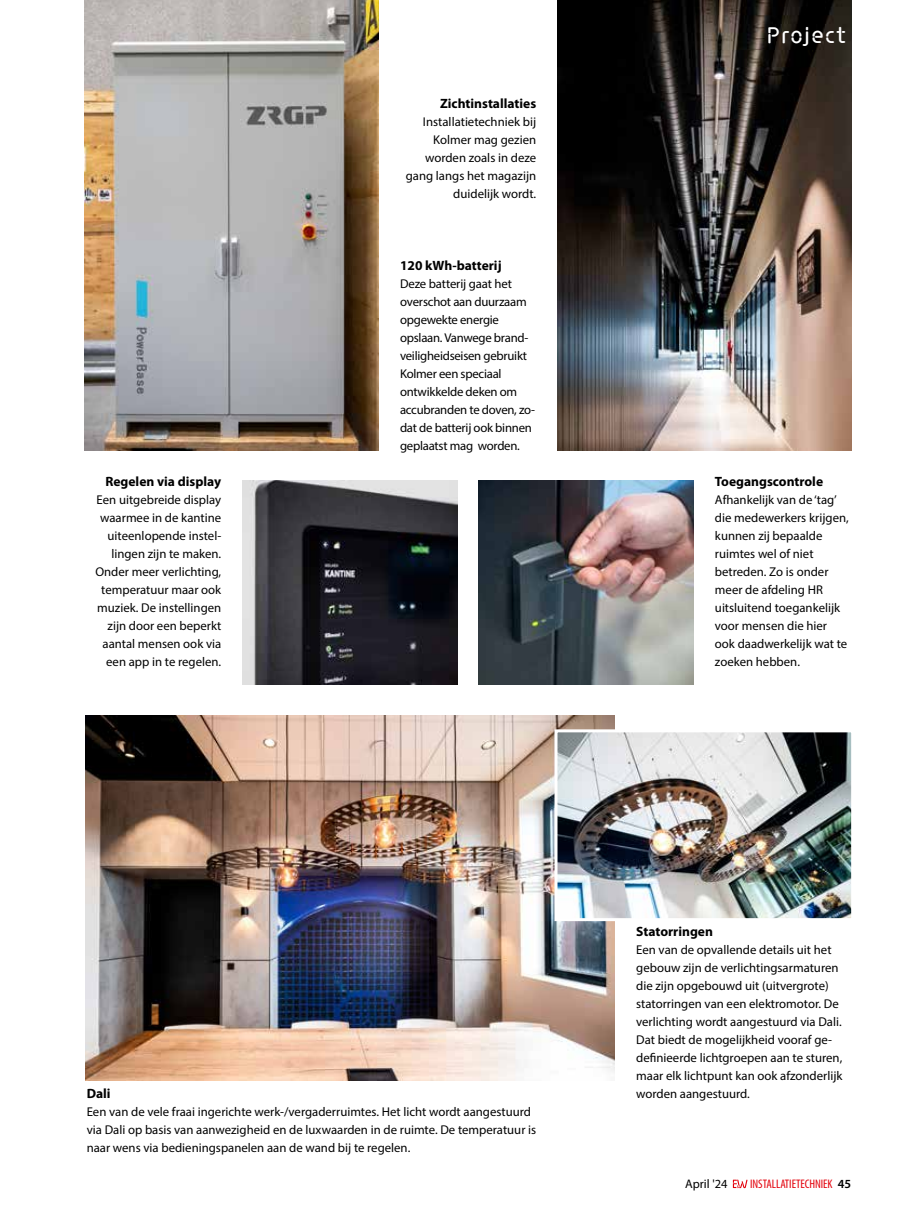
<style>
.page{position:relative;width:915px;height:1212px;background:#fff}
.page>*{position:absolute;margin:0;border:0;box-sizing:border-box;transform-origin:0 0}
.t1{font:24px "Siruca";letter-spacing:.05em;color:#fff}
.t2{font:700 13.5px "Myriad Pro";color:#000}
.t3{font:12.75px/18px "Myriad Pro";color:#000}
.t4{font:12.75px/18px "Myriad Pro";letter-spacing:-.02em;color:#000}
.t5{font:condensed 12.45px "Myriad Pro";letter-spacing:-.005em;color:#e3000b}
.t6{font:12.45px "Myriad Pro";color:#000}
.s1{font-weight:600;font-stretch:normal;color:#000}
</style>
<div class="page">
<svg style="left:732px;top:1179px;width:15px;height:9px"></svg>
<img style="left:557px;top:0;width:293px;height:450px">
<img style="left:478px;top:480px;width:215px;height:204px">
<img style="left:242px;top:480px;width:215px;height:204px">
<img style="left:85px;top:0;width:293px;height:450px">
<img style="left:85px;top:716px;width:529px;height:364px">
<img style="left:558px;top:733px;width:291px;height:184px">
<div style="left:554px;top:729px;width:299px;height:192px;border:3px solid #fff"></div>
<p class="t2" style="left:105px;top:474px;width:117px">Regelen via display</p>
<p class="t3" style="left:95px;top:491px;width:127px;text-align:right">Een uitgebreide display waarmee in de kantine uiteenlopende instel&shy;lingen zijn te maken.<br>Onder meer verlichting, temperatuur maar ook muziek. De instellingen zijn door een beperkt aantal mensen ook via een app in te regelen.</p>
<p class="t2" style="left:440px;top:96px;width:97px">Zichtinstallaties</p>
<p class="t3" style="left:405px;top:113px;width:132px;text-align:right">Installatietechniek bij<br>Kolmer mag gezien worden zoals in deze gang langs het magazijn duidelijk wordt.</p>
<p class="t2" style="left:400px;top:258px;width:103px">120 kWh-batterij</p>
<p class="t4" style="left:400px;top:275px;width:136px">Deze batterij gaat het overschot aan duurzaam opgewekte energie opslaan. Vanwege brand&shy;veiligheidseisen gebruikt<br>Kolmer een speciaal ontwikkelde deken om accubranden te doven, zo&shy;dat de batterij ook binnen geplaatst mag worden.</p>
<h1 class="t1" style="left:766px;top:22px;width:81px">Project</h1>
<p class="t2" style="left:714px;top:474px;width:110px">Toegangscontrole</p>
<p class="t3" style="left:714px;top:491px;width:135px">Afhankelijk van de ‘tag’ die medewerkers krijgen, kunnen zij bepaalde ruimtes wel of niet betreden. Zo is onder meer de afdeling HR uitsluitend toegankelijk voor mensen die hier ook daadwerkelijk wat te zoeken hebben.</p>
<p class="t2" style="left:87px;top:1086px;width:25px">Dali</p>
<p class="t3" style="left:87px;top:1103px;width:451px">Een van de vele fraai ingerichte werk-/vergaderruimtes. Het licht wordt aangestuurd via Dali op basis van aanwezigheid en de luxwaarden in de ruimte. De temperatuur is naar wens via bedieningspanelen aan de wand bij te regelen.</p>
<p class="t2" style="left:636px;top:924px;width:78px">Statorringen</p>
<p class="t3" style="left:636px;top:941px;width:208px">Een van de opvallende details uit het gebouw zijn de verlichtingsarmaturen die zijn opgebouwd uit (uitvergrote) statorringen van een elektromotor. De verlichting wordt aangestuurd via Dali.<br>Dat biedt de mogelijkheid vooraf ge&shy;definieerde lichtgroepen aan te sturen, maar elk lichtpunt kan ook afzonderlijk worden aangestuurd.</p>
<p class="t6" style="left:685px;top:1176px;width:44px">April '24</p>
<p class="t5" style="left:749px;top:1176px;width:102px">INSTALLATIETECHNIEK <span class="s1">45</span></p>
</div>
